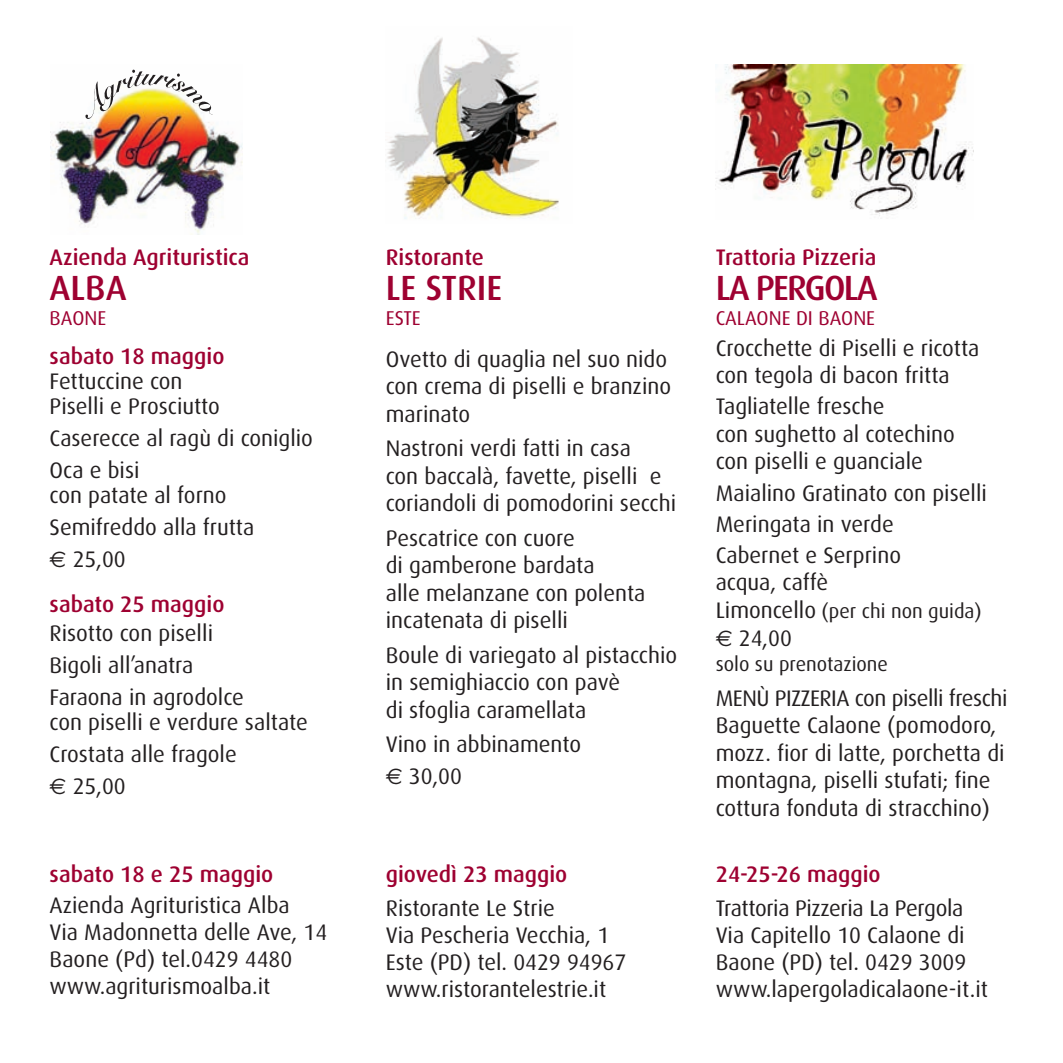
<style>
.page{position:relative;width:1063px;height:1063px;background:#fff}
.page>*{position:absolute;margin:0;border:0;box-sizing:border-box;transform-origin:0 0}
.t1{font:500 35px "Dax";letter-spacing:-.025em;color:#9e0131}
.t2{font:500 35px "Dax";letter-spacing:-.05em;color:#9e0131}
.t3{font:22.5px/27.5px "Dax";color:#231f20}
.t4{font:500 22.5px "Dax";color:#9e0131}
.t5{font:20px "Dax";color:#231f20}
.t6{font:20px "Dax";color:#9e0131}
.s1{font-family:"Euro Sans"}
.s2{font-size:22.5px}
</style>
<div class="page">
<img style="left:716px;top:65px;width:258px;height:151px">
<img style="left:387px;top:37px;width:172px;height:182px">
<img style="left:51px;top:69px;width:192px;height:165px">
<svg style="left:86px;top:70px;width:127px;height:49px"></svg>
<p class="t4" style="left:50px;top:247px;width:201px">Azienda Agrituristica</p>
<h1 class="t1" style="left:50px;top:272px;width:79px">ALBA</h1>
<p class="t6" style="left:50px;top:309px;width:58px">BAONE</p>
<p class="t4" style="left:50px;top:346px;width:176px">sabato 18 maggio</p>
<p class="t3" style="left:50px;top:370px;width:172px;line-height:25px">Fettuccine con<br>Piselli e Prosciutto</p>
<p class="t3" style="left:50px;top:424px;width:265px;line-height:32px">Caserecce al ragù di coniglio<br>Oca e bisi</p>
<p class="t3" style="left:50px;top:481px;width:206px;line-height:32px">con patate al forno<br>Semifreddo alla frutta <span class="s1">€</span> 25,00</p>
<p class="t4" style="left:50px;top:595px;width:176px">sabato 25 maggio</p>
<p class="t3" style="left:50px;top:619px;width:196px;line-height:32px">Risotto con piselli<br>Bigoli all’anatra<br>Faraona in agrodolce</p>
<p class="t3" style="left:50px;top:708px;width:260px;line-height:32px">con piselli e verdure saltate<br>Crostata alle fragole<br><span class="s1">€</span> 25,00</p>
<p class="t4" style="left:50px;top:865px;width:225px">sabato 18 e 25 maggio</p>
<p class="t3" style="left:50px;top:893px;width:279px">Azienda Agrituristica Alba<br>Via Madonnetta delle Ave, 14<br>Baone (Pd) tel.0429 4480 www.agriturismoalba.it</p>
<p class="t4" style="left:386px;top:247px;width:100px">Ristorante</p>
<h1 class="t1" style="left:386px;top:272px;width:118px">LE STRIE</h1>
<p class="t6" style="left:386px;top:309px;width:36px">ESTE</p>
<p class="t3" style="left:386px;top:346px;width:287px">Ovetto di quaglia nel suo nido con crema di piselli e branzino marinato</p>
<p class="t3" style="left:386px;top:436px;width:292px">Nastroni verdi fatti in casa<br>con baccalà, favette, piselli e coriandoli di pomodorini secchi</p>
<p class="t3" style="left:386px;top:526px;width:261px">Pescatrice con cuore<br>di gamberone bardata<br>alle melanzane con polenta incatenata di piselli</p>
<p class="t3" style="left:386px;top:643px;width:293px">Boule di variegato al pistacchio in semighiaccio con pavè<br>di sfoglia caramellata</p>
<p class="t3" style="left:386px;top:730px;width:197px;line-height:32px">Vino in abbinamento <span class="s1">€</span> 30,00</p>
<p class="t4" style="left:386px;top:865px;width:183px">giovedì 23 maggio</p>
<p class="t3" style="left:386px;top:896px;width:242px">Ristorante Le Strie<br>Via Pescheria Vecchia, 1<br>Este (PD) tel. 0429 94967 www.ristorantelestrie.it</p>
<p class="t4" style="left:716px;top:247px;width:162px">Trattoria Pizzeria</p>
<h1 class="t2" style="left:716px;top:272px;width:164px">LA PERGOLA</h1>
<p class="t6" style="left:716px;top:309px;width:161px">CALAONE DI BAONE</p>
<p class="t3" style="left:716px;top:336px;width:265px">Crocchette di Piselli e ricotta con tegola di bacon fritta</p>
<p class="t3" style="left:716px;top:394px;width:241px">Tagliatelle fresche<br>con sughetto al cotechino con piselli e guanciale</p>
<p class="t3" style="left:716px;top:479px;width:273px;line-height:31px">Maialino Gratinato con piselli<br>Meringata in verde<br>Cabernet e Serprino</p>
<p class="t3" style="left:716px;top:570px;width:114px">acqua, caffè</p>
<p class="t5" style="left:716px;top:602px;width:268px"><span class="s2">Limoncello</span> (per chi non guida)</p>
<p class="t3" style="left:716px;top:626px;width:78px"><span class="s1">€</span> 24,00</p>
<p class="t5" style="left:716px;top:655px;width:174px">solo su prenotazione</p>
<p class="t3" style="left:716px;top:686px;width:293px">MENÙ PIZZERIA con piselli freschi<br>Baguette Calaone (pomodoro, mozz. fior di latte, porchetta di montagna, piselli stufati; fine cottura fonduta di stracchino)</p>
<p class="t4" style="left:716px;top:865px;width:166px">24-25-26 maggio</p>
<p class="t3" style="left:716px;top:896px;width:274px">Trattoria Pizzeria La Pergola<br>Via Capitello 10 Calaone di<br>Baone (PD) tel. 0429 3009 www.lapergoladicalaone-it.it</p>
</div>
